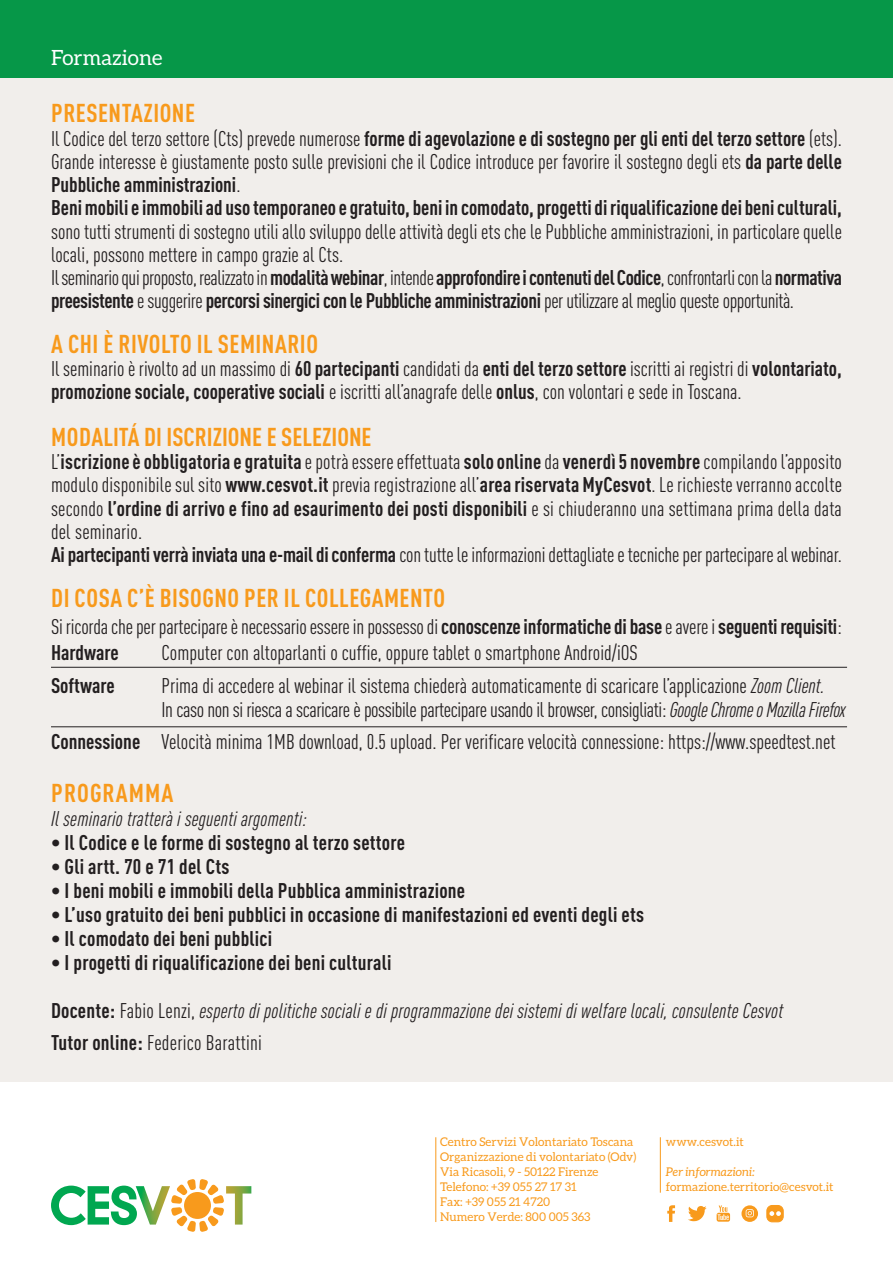
<style>
.page{position:relative;width:893px;height:1263px;background:#fff}
.page>*{position:absolute;margin:0;border:0;box-sizing:border-box;transform-origin:0 0}
.t1{font:700 condensed 25.5px "DIN Pro";letter-spacing:.02em;color:#f89a1c}
.t2{font:700 condensed 25.5px "DIN Pro";color:#f89a1c}
.t3{font:700 condensed 25.5px "DIN Pro";letter-spacing:.04em;color:#f89a1c}
.t4{font:condensed 21px/23.2px "DIN Pro";color:#231f20}
.t5{font:700 condensed 21px/23.2px "DIN Pro";letter-spacing:.01em;color:#231f20}
.t6{font:italic condensed 21px/32.5px "DIN Pro";letter-spacing:.01em;color:#231f20}
.t7{font:21px "Aleo";color:#fff}
.t8{font:12px/15px "Aleo";color:#f89a1c}
.t9{font:italic 12px "Aleo";color:#f89a1c}
.s1{font-weight:400}
.s2{font-weight:700}
.s3{font-style:italic}
.s4{font-weight:700;font-style:normal}
.s5{font-style:normal}
</style>
<div class="page">
<div style="left:0;top:60px;width:892px;height:1022px;background:#f1eeeb"></div>
<svg style="left:51px;top:1179px;width:200px;height:53px"></svg>
<hr style="left:660px;top:1137px;width:1px;height:56px;background:#f89a1c">
<hr style="left:435px;top:1137px;width:1px;height:85px;background:#f89a1c">
<svg style="left:667px;top:1205px;width:8px;height:17px"></svg>
<svg style="left:688px;top:1206px;width:19px;height:15px"></svg>
<svg style="left:717px;top:1205px;width:13px;height:17px"></svg>
<svg style="left:741px;top:1205px;width:17px;height:17px"></svg>
<div style="left:767px;top:1205px;width:16px;height:17px;background:#f89a1c;border-radius:5px"></div>
<div style="left:767px;top:1205px;width:16px;height:17px;border:1px solid #f89a1c;border-radius:5px"></div>
<svg style="left:769px;top:1211px;width:12px;height:5px"></svg>
<div style="left:0;top:0;width:893px;height:77px;background:#069748"></div>
<hr style="left:51px;top:667px;width:796px;height:1px;background:#231f20">
<hr style="left:51px;top:726px;width:796px;height:1px;background:#231f20">
<p class="t7" style="left:51px;top:46px;width:113px">Formazione</p>
<p class="t1" style="left:51px;top:94px;width:145px">PRESENTAZIONE</p>
<p class="t5" style="left:51px;top:125px;width:792px"><span class="s1">Il Codice del terzo settore (Cts) prevede numerose</span> forme di agevolazione e di sostegno per gli enti del terzo settore <span class="s1">(ets).<br>Grande interesse è giustamente posto sulle previsioni che il Codice introduce per favorire il sostegno degli ets</span> da parte delle Pubbliche amministrazioni<span class="s1">.<br></span>Beni mobili e immobili ad uso temporaneo e gratuito, beni in comodato, progetti di riqualificazione dei beni culturali,</p>
<p class="t4" style="left:51px;top:218px;width:792px">sono tutti strumenti di sostegno utili allo sviluppo delle attività degli ets che le Pubbliche amministrazioni, in particolare quelle locali, possono mettere in campo grazie al Cts.<br>Il seminario qui proposto, realizzato in <span class="s2">modalità webinar</span>, intende <span class="s2">approfondire i contenuti del Codice</span>, confrontarli con la <span class="s2">normativa preesistente</span> e suggerire <span class="s2">percorsi sinergici con le Pubbliche amministrazioni</span> per utilizzare al meglio queste opportunità.</p>
<p class="t1" style="left:51px;top:325px;width:268px">A CHI È RIVOLTO IL SEMINARIO</p>
<p class="t4" style="left:51px;top:356px;width:792px">Il seminario è rivolto ad un massimo di <span class="s2">60 partecipanti</span> candidati da <span class="s2">enti del terzo settore</span> iscritti ai registri di <span class="s2">volontariato, promozione sociale, cooperative sociali</span> e iscritti all’anagrafe delle <span class="s2">onlus</span>, con volontari e sede in Toscana.</p>
<p class="t2" style="left:51px;top:418px;width:322px">MODALITÁ DI ISCRIZIONE E SELEZIONE</p>
<p class="t4" style="left:51px;top:449px;width:792px">L’<span class="s2">iscrizione è obbligatoria e gratuita</span> e potrà essere effettuata <span class="s2">solo online</span> da <span class="s2">venerdì 5 novembre</span> compilando l’apposito modulo disponibile sul sito <span class="s2">www.cesvot.it</span> previa registrazione all’<span class="s2">area riservata MyCesvot</span>. Le richieste verranno accolte secondo <span class="s2">l’ordine di arrivo e fino ad esaurimento dei posti disponibili</span> e si chiuderanno una settimana prima della data del seminario.<br><span class="s2">Ai partecipanti verrà inviata una e-mail di conferma</span> con tutte le informazioni dettagliate e tecniche per partecipare al webinar.</p>
<p class="t1" style="left:51px;top:578px;width:395px">DI COSA C’È BISOGNO PER IL COLLEGAMENTO</p>
<p class="t4" style="left:51px;top:614px;width:792px">Si ricorda che per partecipare è necessario essere in possesso di <span class="s2">conoscenze informatiche di base</span> e avere i <span class="s2">seguenti requisiti</span>:</p>
<p class="t4" style="left:162px;top:635px;width:664px;line-height:32.5px">Computer con altoparlanti o cuffie, oppure tablet o smartphone Android/iOS<br>Prima di accedere al webinar il sistema chiederà automaticamente di scaricare l’applicazione <span class="s3">Zoom Client.</span></p>
<p class="t4" style="left:162px;top:691px;width:686px;line-height:32.5px">In caso non si riesca a scaricare è possibile partecipare usando il browser, consigliati: <span class="s3">Google Chrome o Mozilla Firefox<br></span>Velocità minima 1MB download, 0.5 upload. Per verificare velocità connessione: https://www.speedtest.net</p>
<p class="t3" style="left:51px;top:773px;width:123px">PROGRAMMA</p>
<p class="t6" style="left:51px;top:800px;width:257px">Il seminario tratterà i seguenti argomenti:</p>
<p class="t5" style="left:51px;top:829px;width:355px">• Il Codice e le forme di sostegno al terzo settore</p>
<p class="t5" style="left:51px;top:853px;width:180px">• Gli artt. 70 e 71 del Cts</p>
<p class="t5" style="left:51px;top:877px;width:416px">• I beni mobili e immobili della Pubblica amministrazione</p>
<p class="t5" style="left:51px;top:901px;width:594px">• L’uso gratuito dei beni pubblici in occasione di manifestazioni ed eventi degli ets</p>
<p class="t5" style="left:51px;top:925px;width:223px">• Il comodato dei beni pubblici</p>
<p class="t5" style="left:51px;top:949px;width:342px">• I progetti di riqualificazione dei beni culturali</p>
<p class="t6" style="left:51px;top:992px;width:734px"><span class="s4">Docente:</span> <span class="s5">Fabio Lenzi,</span> esperto di politiche sociali e di programmazione dei sistemi di welfare locali, consulente Cesvot<br><span class="s4">Tutor online:</span> <span class="s5">Federico Barattini</span></p>
<p class="t5" style="left:51px;top:635px;width:69px;line-height:32.5px">Hardware<br>Software</p>
<p class="t5" style="left:51px;top:728px;width:91px">Connessione</p>
<p class="t8" style="left:440px;top:1134px;width:197px">Centro Servizi Volontariato Toscana<br>Organizzazione di volontariato (Odv)<br>Via Ricasoli, 9 - 50122 Firenze<br>Telefono: +39 055 27 17 31<br>Fax: +39 055 21 4720<br>Numero Verde: 800 005 363</p>
<p class="t8" style="left:666px;top:1134px;width:79px">www.cesvot.it</p>
<p class="t9" style="left:666px;top:1165px;width:91px">Per informazioni:</p>
<p class="t8" style="left:666px;top:1179px;width:169px">formazione.territorio@cesvot.it</p>
</div>
